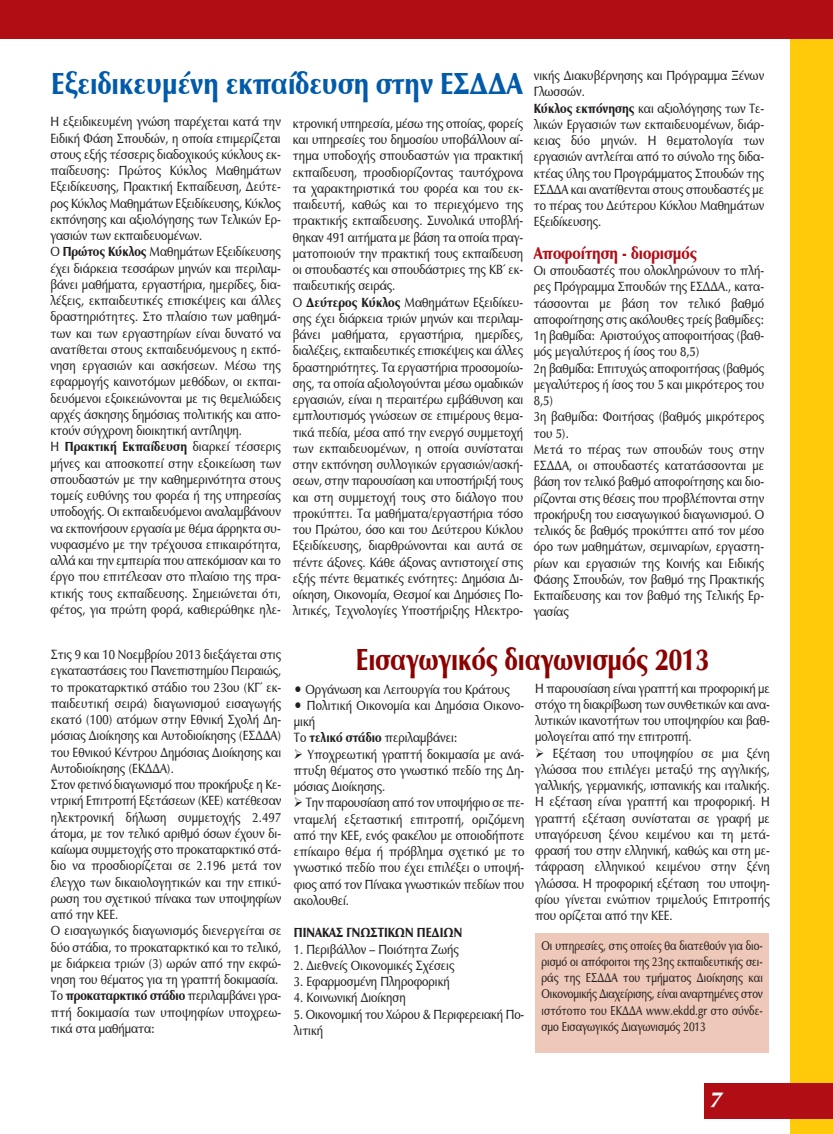
<style>
.page{position:relative;width:833px;height:1134px;background:#fff}
.page>*{position:absolute;margin:0;border:0;box-sizing:border-box;transform-origin:0 0}
.t1{font:31.25px "UB Optima Bold";color:#015aaa;scale:.85 1}
.t2{font:31.25px "UB Optima Bold";color:#8b0202;scale:.8 1}
.t3{font:italic 22.5px "UB Optima Bold";color:#fff}
.t4{font:17.5px "UB Optima Bold";color:#b00d15;scale:.85 1}
.t5{font:13.75px/16.2px "UB Optima";color:#231f20;scale:.85 1}
.t6{font:13.75px "UB Optima Bold";color:#231f20;scale:.85 1}
.t7{font:13.12px/16.2px "UB Optima";color:#231f20;text-align:justify;scale:.8 1}
.s1{font-family:"UB Optima Bold"}
.s2{font-family:"UB Optima"}
</style>
<div class="page">
<div style="left:0;top:0;width:833px;height:39px;background:#b00d15"></div>
<div style="left:790px;top:39px;width:42px;height:1095px;background:#feca0a"></div>
<div style="left:704px;top:1083px;width:129px;height:35px;background:#b00d15"></div>
<div style="left:535px;top:934px;width:234px;height:119px;background:#eec8b8"></div>
<h1 class="t1" style="left:51px;top:66px;width:556px">Εξειδικευμένη εκπαίδευση στην ΕΣΔΔΑ</h1>
<p class="t5" style="left:50px;top:114px;width:272px">Η εξειδικευμένη γνώση παρέχεται κατά την Ειδική Φάση Σπουδών, η οποία επιμερίζεται στους εξής τέσσερις διαδοχικούς κύκλους εκ&shy;παίδευσης: Πρώτος Κύκλος Μαθημάτων Εξειδίκευσης, Πρακτική Εκπαίδευση, Δεύτε&shy;ρος Κύκλος Μαθημάτων Εξειδίκευσης, Κύκλος εκπόνησης και αξιολόγησης των Τελικών Ερ&shy;γασιών των εκπαιδευομένων.<br>Ο <span class="s1">Πρώτος Κύκλος</span> Μαθημάτων Εξειδίκευσης έχει διάρκεια τεσσάρων μηνών και περιλαμ&shy;βάνει μαθήματα, εργαστήρια, ημερίδες, δια&shy;λέξεις, εκπαιδευτικές επισκέψεις και άλλες δραστηριότητες. Στο πλαίσιο των μαθημά&shy;των και των εργαστηρίων είναι δυνατό να ανατίθεται στους εκπαιδευόμενους η εκπό&shy;νηση εργασιών και ασκήσεων. Μέσω της εφαρμογής καινοτόμων μεθόδων, οι εκπαι&shy;δευόμενοι εξοικειώνονται με τις θεμελιώδεις αρχές άσκησης δημόσιας πολιτικής και απο&shy;κτούν σύγχρονη διοικητική αντίληψη.</p>
<p class="t6" style="left:50px;top:439px;width:272px"><span class="s2">Η</span> Πρακτική Εκπαίδευση <span class="s2">διαρκεί τέσσερις</span></p>
<p class="t5" style="left:50px;top:455px;width:272px;text-align:justify">μήνες και αποσκοπεί στην εξοικείωση των σπουδαστών με την καθημερινότητα στους τομείς ευθύνης του φορέα ή της υπηρεσίας υποδοχής. Οι εκπαιδευόμενοι αναλαμβάνουν να εκπονήσουν εργασία με θέμα άρρηκτα συ&shy;νυφασμένο με την τρέχουσα επικαιρότητα, αλλά και την εμπειρία που απεκόμισαν και το έργο που επιτέλεσαν στο πλαίσιο της πρα&shy;κτικής τους εκπαίδευσης. Σημειώνεται ότι, φέτος, για πρώτη φορά, καθιερώθηκε ηλε-</p>
<p class="t5" style="left:293px;top:116px;width:272px">κτρονική υπηρεσία, μέσω της οποίας, φορείς και υπηρεσίες του δημοσίου υποβάλλουν αί&shy;τημα υποδοχής σπουδαστών για πρακτική εκπαίδευση, προσδιορίζοντας ταυτόχρονα τα χαρακτηριστικά του φορέα και του εκ&shy;παιδευτή, καθώς και το περιεχόμενο της πρακτικής εκπαίδευσης. Συνολικά υποβλή&shy;θηκαν 491 αιτήματα με βάση τα οποία πραγ&shy;ματοποιούν την πρακτική τους εκπαίδευση οι σπουδαστές και σπουδάστριες της ΚΒ΄ εκ&shy;παιδευτικής σειράς.<br>Ο <span class="s1">Δεύτερος Κύκλος</span> Μαθημάτων Εξειδίκευ&shy;σης έχει διάρκεια τριών μηνών και περιλαμ&shy;βάνει μαθήματα, εργαστήρια, ημερίδες, διαλέξεις, εκπαιδευτικές επισκέψεις και άλλες δραστηριότητες. Τα εργαστήρια προσομοίω&shy;σης, τα οποία αξιολογούνται μέσω ομαδικών εργασιών, είναι η περαιτέρω εμβάθυνση και εμπλουτισμός γνώσεων σε επιμέρους θεμα&shy;τικά πεδία, μέσα από την ενεργό συμμετοχή των εκπαιδευομένων, η οποία συνίσταται στην εκπόνηση συλλογικών εργασιών/ασκή&shy;σεων, στην παρουσίαση και υποστήριξή τους και στη συμμετοχή τους στο διάλογο που προκύπτει. Τα μαθήματα/εργαστήρια τόσο του Πρώτου, όσο και του Δεύτερου Κύκλου Εξειδίκευσης, διαρθρώνονται και αυτά σε πέντε άξονες. Κάθε άξονας αντιστοιχεί στις εξής πέντε θεματικές ενότητες: Δημόσια Δι&shy;οίκηση, Οικονομία, Θεσμοί και Δημόσιες Πο&shy;λιτικές, Τεχνολογίες Υποστήριξης Ηλεκτρο-</p>
<p class="t5" style="left:534px;top:68px;width:272px">νικής Διακυβέρνησης και Πρόγραμμα Ξένων Γλωσσών.<br><span class="s1">Κύκλος εκπόνησης</span> και αξιολόγησης των Τε&shy;λικών Εργασιών των εκπαιδευομένων, διάρ&shy;κειας δύο μηνών. Η θεματολογία των εργασιών αντλείται από το σύνολο της διδα&shy;κτέας ύλης του Προγράμματος Σπουδών της ΕΣΔΔΑ και ανατίθενται στους σπουδαστές με το πέρας του Δεύτερου Κύκλου Μαθημάτων Εξειδίκευσης.</p>
<p class="t4" style="left:534px;top:243px;width:194px">Αποφοίτηση - διορισμός</p>
<p class="t5" style="left:534px;top:263px;width:272px">Οι σπουδαστές που ολοκληρώνουν το πλή&shy;ρες Πρόγραμμα Σπουδών της ΕΣΔΔΑ., κατα&shy;τάσσονται με βάση τον τελικό βαθμό αποφοίτησης στις ακόλουθες τρείς βαθμίδες:<br>1η βαθμίδα: Αριστούχος αποφοιτήσας (βαθ&shy;μός μεγαλύτερος ή ίσος του 8,5)<br>2η βαθμίδα: Επιτυχώς αποφοιτήσας (βαθμός μεγαλύτερος ή ίσος του 5 και μικρότερος του 8,5)<br>3η βαθμίδα: Φοιτήσας (βαθμός μικρότερος του 5).<br>Μετά το πέρας των σπουδών τους στην ΕΣΔΔΑ, οι σπουδαστές κατατάσσονται με βάση τον τελικό βαθμό αποφοίτησης και διο&shy;ρίζονται στις θέσεις που προβλέπονται στην προκήρυξη του εισαγωγικού διαγωνισμού. Ο τελικός δε βαθμός προκύπτει από τον μέσο όρο των μαθημάτων, σεμιναρίων, εργαστη&shy;ρίων και εργασιών της Κοινής και Ειδικής Φάσης Σπουδών, τον βαθμό της Πρακτικής Εκπαίδευσης και τον βαθμό της Τελικής Ερ&shy;γασίας</p>
<p class="t5" style="left:51px;top:647px;width:272px">Στις 9 και 10 Νοεμβρίου 2013 διεξάγεται στις εγκαταστάσεις του Πανεπιστημίου Πειραιώς, το προκαταρκτικό στάδιο του 23ου (ΚΓ΄ εκ&shy;παιδευτική σειρά) διαγωνισμού εισαγωγής εκατό (100) ατόμων στην Εθνική Σχολή Δη&shy;μόσιας Διοίκησης και Αυτοδιοίκησης (ΕΣΔΔΑ) του Εθνικού Κέντρου Δημόσιας Διοίκησης και Αυτοδιοίκησης (ΕΚΔΔΑ).<br>Στον φετινό διαγωνισμό που προκήρυξε η Κε&shy;ντρική Επιτροπή Εξετάσεων (ΚΕΕ) κατέθεσαν ηλεκτρονική δήλωση συμμετοχής 2.497 άτομα, με τον τελικό αριθμό όσων έχουν δι&shy;καίωμα συμμετοχής στο προκαταρκτικό στά&shy;διο να προσδιορίζεται σε 2.196 μετά τον έλεγχο των δικαιολογητικών και την επικύ&shy;ρωση του σχετικού πίνακα των υποψηφίων από την ΚΕΕ.<br>Ο εισαγωγικός διαγωνισμός διενεργείται σε δύο στάδια, το προκαταρκτικό και το τελικό, με διάρκεια τριών (3) ωρών από την εκφώ&shy;νηση του θέματος για τη γραπτή δοκιμασία.</p>
<p class="t6" style="left:51px;top:988px;width:272px"><span class="s2">Το</span> προκαταρκτικό στάδιο <span class="s2">περιλαμβάνει γρα-</span></p>
<p class="t5" style="left:51px;top:1004px;width:272px">πτή δοκιμασία των υποψηφίων υποχρεω&shy;τικά στα μαθήματα:</p>
<h1 class="t2" style="left:356px;top:642px;width:443px">Εισαγωγικός διαγωνισμός 2013</h1>
<p class="t5" style="left:294px;top:681px;width:255px">• Οργάνωση και Λειτουργία του Κράτους</p>
<p class="t5" style="left:294px;top:698px;width:272px">• Πολιτική Οικονομία και Δημόσια Οικονο&shy;μική<br>Το <span class="s1">τελικό στάδιο</span> περιλαμβάνει:</p>
<p class="t5" style="left:294px;top:746px;width:272px;text-align:justify">➢ Υποχρεωτική γραπτή δοκιμασία με ανά&shy;πτυξη θέματος στο γνωστικό πεδίο της Δη&shy;μόσιας Διοίκησης.</p>
<p class="t5" style="left:294px;top:795px;width:272px;text-align:justify">➢ Την παρουσίαση από τον υποψήφιο σε πε&shy;νταμελή εξεταστική επιτροπή, οριζόμενη από την ΚΕΕ, ενός φακέλου με οποιοδήποτε επίκαιρο θέμα ή πρόβλημα σχετικό με το γνωστικό πεδίο που έχει επιλέξει ο υποψή&shy;φιος από τον Πίνακα γνωστικών πεδίων που ακολουθεί.</p>
<p class="t6" style="left:294px;top:925px;width:199px">ΠΙΝΑΚΑΣ ΓΝΩΣΤΙΚΩΝ ΠΕΔΙΩΝ</p>
<p class="t5" style="left:294px;top:941px;width:195px">1. Περιβάλλον – Ποιότητα Ζωής</p>
<p class="t5" style="left:294px;top:958px;width:190px">2. Διεθνείς Οικονομικές Σχέσεις</p>
<p class="t5" style="left:294px;top:974px;width:185px">3. Εφαρμοσμένη Πληροφορική</p>
<p class="t5" style="left:294px;top:990px;width:133px">4. Κοινωνική Διοίκηση</p>
<p class="t5" style="left:294px;top:1006px;width:272px">5. Οικονομική του Χώρου &amp; Περιφερειακή Πο&shy;λιτική</p>
<p class="t5" style="left:535px;top:680px;width:277px;text-align:justify">Η παρουσίαση είναι γραπτή και προφορική με στόχο τη διακρίβωση των συνθετικών και ανα&shy;λυτικών ικανοτήτων του υποψηφίου και βαθ&shy;μολογείται από την επιτροπή.</p>
<p class="t5" style="left:535px;top:745px;width:277px;text-align:justify">➢ Εξέταση του υποψηφίου σε μια ξένη γλώσσα που επιλέγει μεταξύ της αγγλικής, γαλλικής, γερμανικής, ισπανικής και ιταλικής.<br>Η εξέταση είναι γραπτή και προφορική. Η γραπτή εξέταση συνίσταται σε γραφή με υπαγόρευση ξένου κειμένου και τη μετά&shy;φρασή του στην ελληνική, καθώς και στη με&shy;τάφραση ελληνικού κειμένου στην ξένη γλώσσα. Η προφορική εξέταση του υποψη&shy;φίου γίνεται ενώπιον τριμελούς Επιτροπής που ορίζεται από την ΚΕΕ.</p>
<p class="t7" style="left:541px;top:937px;width:278px">Οι υπηρεσίες, στις οποίες θα διατεθούν για διο&shy;ρισμό οι απόφοιτοι της 23ης εκπαιδευτικής σει&shy;ράς της ΕΣΔΔΑ του τμήματος Διοίκησης και Οικονομικής Διαχείρισης, είναι αναρτημένες στον ιστότοπο του ΕΚΔΔΑ www.ekdd.gr στο σύνδε&shy;σμο Εισαγωγικός Διαγωνισμός 2013</p>
<h2 class="t3" style="left:710px;top:1087px;width:14px">7</h2>
</div>
